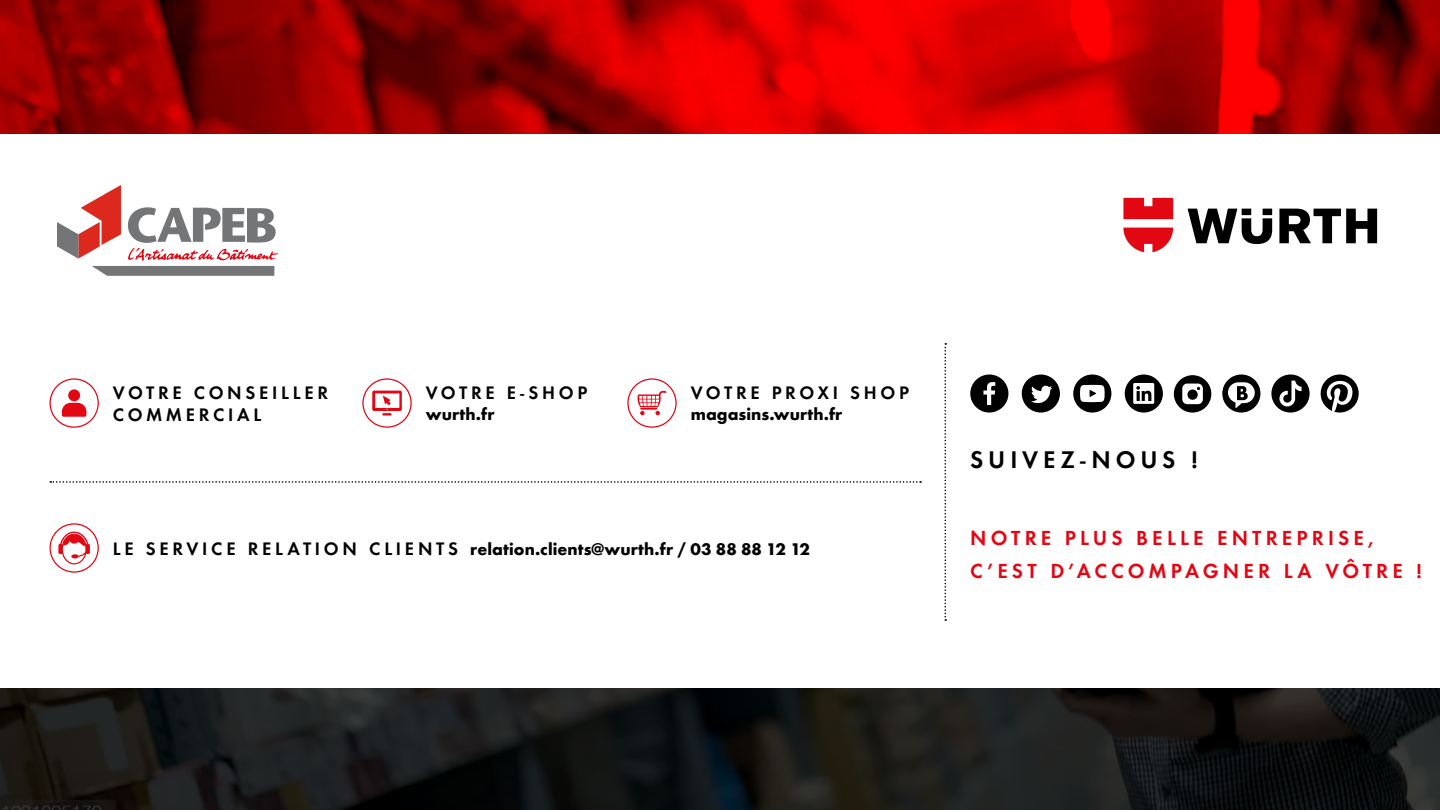
<style>
.page{position:relative;width:1440px;height:810px;background:#fff}
.page>*{position:absolute;margin:0;border:0;box-sizing:border-box;transform-origin:0 0}
.t1{font:600 24.83px "Wuerth";letter-spacing:.195em;color:#000}
.t2{font:600 21px/32.2px "Wuerth";letter-spacing:.195em;color:#e30613}
.t3{font:600 18.67px/22.4px "Wuerth";letter-spacing:.195em;color:#000}
.t4{font:700 17.4px "Wuerth";letter-spacing:.005em;color:#000}
.s1{font-weight:600;font-size:18.67px}
</style>
<div class="page">
<svg style="left:0;top:0;width:1440px;height:134px;background:#a00"></svg>
<svg style="left:0;top:688px;width:1440px;height:122px;background:#171918"></svg>
<svg style="left:57px;top:185px;width:221px;height:91px"></svg>
<svg style="left:1188px;top:209px;width:189px;height:35px"></svg>
<svg style="left:1123px;top:198px;width:50px;height:54px"></svg>
<svg style="left:58px;top:532px;width:32px;height:32px"></svg>
<div style="left:50px;top:523px;width:49px;height:50px;border:1px solid #e30613;border-radius:50%"></div>
<svg style="left:372px;top:391px;width:30px;height:25px"></svg>
<div style="left:362px;top:378px;width:50px;height:50px;border:1px solid #e30613;border-radius:50%"></div>
<svg style="left:637px;top:390px;width:30px;height:25px"></svg>
<div style="left:627px;top:378px;width:50px;height:50px;border:1px solid #e30613;border-radius:50%"></div>
<div style="left:50px;top:378px;width:49px;height:50px;border:1px solid #e30613;border-radius:50%"></div>
<svg style="left:62px;top:389px;width:24px;height:28px"></svg>
<svg style="left:944px;top:343px;width:2px;height:278px"></svg>
<svg style="left:50px;top:481px;width:871px;height:2px"></svg>
<svg style="left:1022px;top:374px;width:38px;height:39px"></svg>
<svg style="left:970px;top:375px;width:39px;height:38px"></svg>
<svg style="left:1222px;top:374px;width:39px;height:39px"></svg>
<svg style="left:1073px;top:374px;width:39px;height:39px"></svg>
<svg style="left:1174px;top:375px;width:38px;height:38px"></svg>
<svg style="left:1271px;top:374px;width:39px;height:39px"></svg>
<svg style="left:1125px;top:374px;width:38px;height:39px"></svg>
<svg style="left:1321px;top:375px;width:38px;height:38px"></svg>
<p class="t3" style="left:113px;top:380px;width:217px">VOTRE CONSEILLER<br>COMMERCIAL</p>
<p class="t3" style="left:426px;top:380px;width:163px">VOTRE E-SHOP</p>
<p class="t4" style="left:426px;top:401px;width:70px">wurth.fr</p>
<p class="t3" style="left:691px;top:380px;width:220px">VOTRE PROXI SHOP</p>
<p class="t4" style="left:691px;top:401px;width:153px">magasins.wurth.fr</p>
<p class="t4" style="left:113px;top:537px;width:699px"><span class="s1">L E S E R V I C E R E L AT I O N C L I E N T S</span> relation.clients@wurth.fr / 03 88 88 12 12</p>
<h1 class="t1" style="left:970px;top:442px;width:229px">SUIVEZ-NOUS !</h1>
<p class="t2" style="left:970px;top:521px;width:453px">NOTRE PLUS BELLE ENTREPRISE,<br>C’EST D’ACCOMPAGNER LA VÔTRE !</p>
</div>
